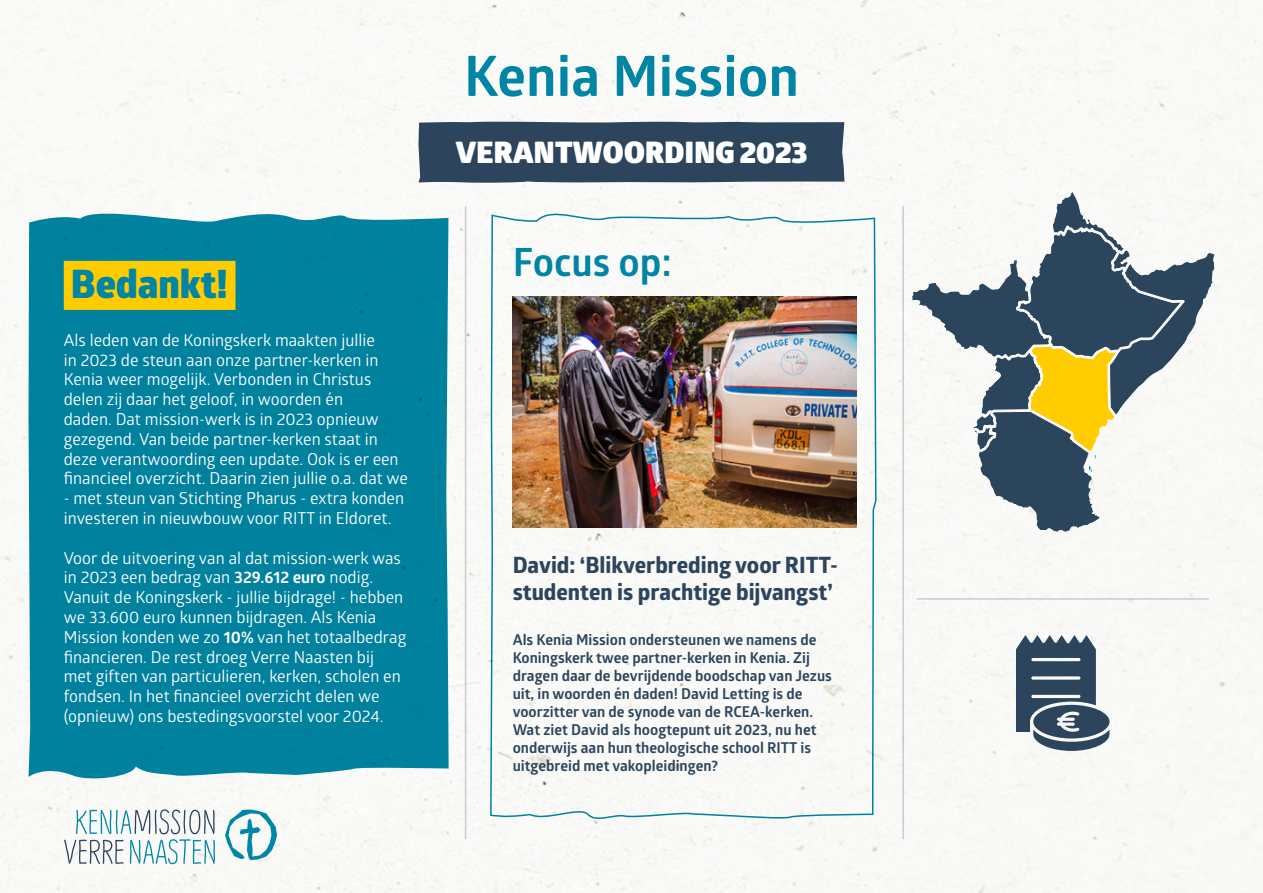
<style>
.page{position:relative;width:1263px;height:893px;background:#fff}
.page>*{position:absolute;margin:0;border:0;box-sizing:border-box;transform-origin:0 0}
.t1{font:700 56.1px "Glober";color:#0085a4}
.t2{font:800 39.3px "Glober";color:#0085a4}
.t3{font:700 39px "Glober";color:#0085a4}
.t4{font:900 29.7px "Glober";letter-spacing:.01em;color:#fff}
.t5{font:700 22.5px/27px "Globerx";color:#2c455d}
.t6{font:16.5px/19.8px "Glober";color:#fff}
.t7{font:700 15px/18px "Glober";color:#2c455d}
.s1{font-weight:700}
</style>
<div class="page">
<img style="left:0;top:0;width:1263px;height:893px">
<svg style="left:489px;top:212px;width:389px;height:613px"></svg>
<div style="left:418px;top:121px;width:426px;height:62px;background:#2c455d"></div>
<div style="left:29px;top:212px;width:420px;height:570px;background:#00819e"></div>
<div style="left:64px;top:261px;width:171px;height:49px;background:#fc0"></div>
<hr style="left:902px;top:206px;width:2px;height:633px;background:#2c455d">
<svg style="left:910px;top:191px;width:305px;height:342px"></svg>
<img style="left:513px;top:296px;width:343px;height:231px">
<svg style="left:1016px;top:635px;width:93px;height:116px"></svg>
<svg style="left:225px;top:809px;width:52px;height:51px"></svg>
<svg style="left:64px;top:809px;width:151px;height:55px"></svg>
<hr style="left:916px;top:598px;width:293px;height:2px;background:#2c455d">
<hr style="left:465px;top:206px;width:1px;height:633px;background:#2c455d">
<h2 class="t2" style="left:71px;top:255px;width:159px">Bedankt!</h2>
<p class="t6" style="left:64px;top:329px;width:346px">Als leden van de Koningskerk maakten jullie<br>in 2023 de steun aan onze partner-kerken in Kenia weer mogelijk. Verbonden in Christus delen zij daar het geloof, in woorden én<br>daden. Dat mission-werk is in 2023 opnieuw gezegend. Van beide partner-kerken staat in deze verantwoording een update. Ook is er een financieel overzicht. Daarin zien jullie o.a. dat we</p>
<p class="t6" style="left:64px;top:488px;width:342px">- met steun van Stichting Pharus - extra konden investeren in nieuwbouw voor RITT in Eldoret.</p>
<p class="t6" style="left:64px;top:547px;width:344px">Voor de uitvoering van al dat mission-werk was in 2023 een bedrag van <span class="s1">329.612 euro</span> nodig.<br>Vanuit de Koningskerk - jullie bijdrage! - hebben we 33.600 euro kunnen bijdragen. Als Kenia Mission konden we zo <span class="s1">10%</span> van het totaalbedrag financieren. De rest droeg Verre Naasten bij met giften van particulieren, kerken, scholen en fondsen. In het financieel overzicht delen we (opnieuw) ons bestedingsvoorstel voor 2024.</p>
<h1 class="t1" style="left:464px;top:37px;width:337px">Kenia Mission</h1>
<h3 class="t4" style="left:456px;top:130px;width:353px">VERANTWOORDING 2023</h3>
<h3 class="t3" style="left:513px;top:235px;width:160px">Focus op:</h3>
<h3 class="t5" style="left:513px;top:551px;width:327px">David: ‘Blikverbreding voor RITT&shy;studenten is prachtige bijvangst’</h3>
<p class="t7" style="left:513px;top:630px;width:321px">Als Kenia Mission ondersteunen we namens de Koningskerk twee partner-kerken in Kenia. Zij dragen daar de bevrijdende boodschap van Jezus uit, in woorden én daden! David Letting is de voorzitter van de synode van de RCEA-kerken.<br>Wat ziet David als hoogtepunt uit 2023, nu het onderwijs aan hun theologische school RITT is uitgebreid met vakopleidingen?</p>
</div>
